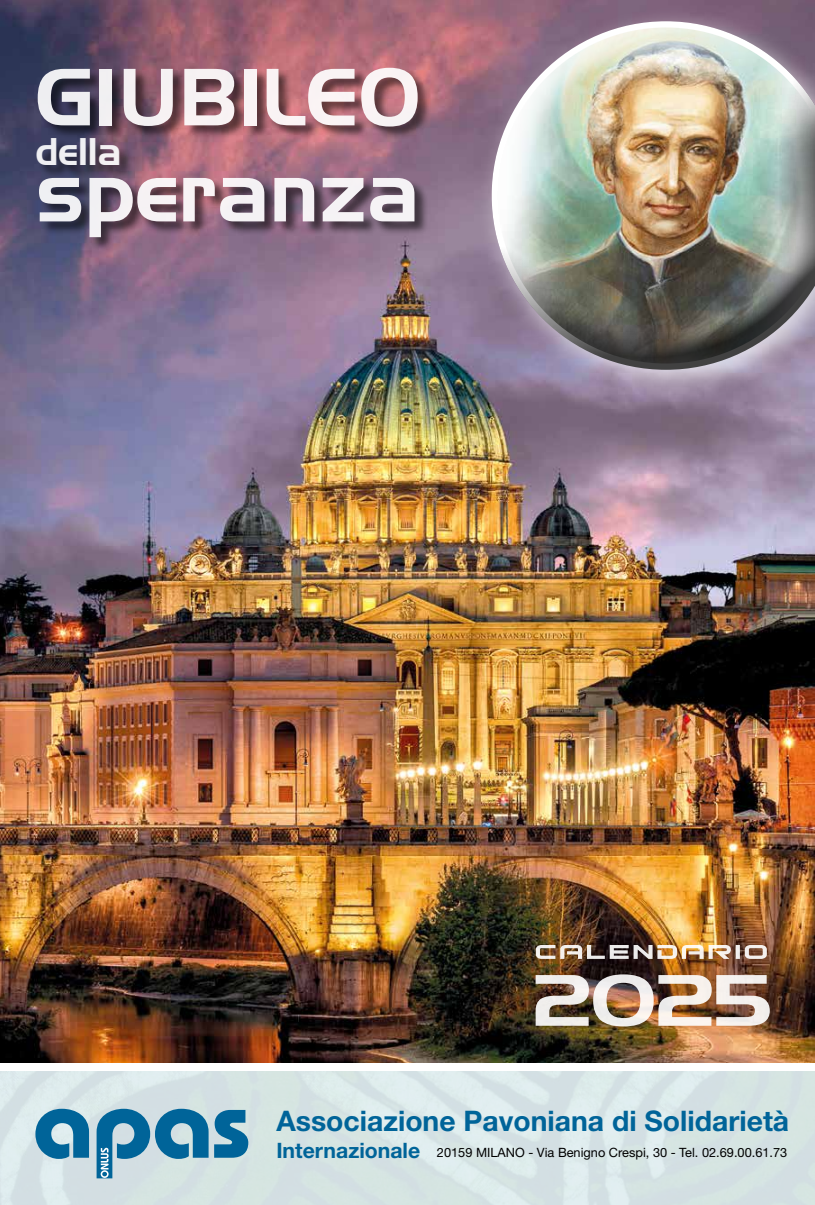
<style>
.page{position:relative;width:815px;height:1205px;background:#fff}
.page>*{position:absolute;margin:0;border:0;box-sizing:border-box;transform-origin:0 0}
.t1{font:82.5px "Handel Gothic BT";color:#fff}
.t2{font:78.75px "Handel Gothic BT";color:#fff}
.t3{font:37.5px "Handel Gothic BT";color:#fff}
.t4{font:700 28.38px "Helvetica Neue LT Std";color:#006499}
.t5{font:12.75px "Helvetica Neue LT Std";color:#000}
.s1{font-weight:700;font-size:21.25px;color:#006499}
</style>
<div class="page">
<img style="left:0;top:0;width:815px;height:1063px">
<div style="left:0;top:1071px;width:815px;height:134px;background:linear-gradient(to right,#d8e5e6,#d7e5e5)"></div>
<svg style="left:35px;top:1109px;width:213px;height:69px;background:#73a8c1"></svg>
<img style="left:536px;top:945px;width:231px;height:14px">
<div style="left:477px;top:7px;width:338px;height:396px;background:#fff;opacity:.7"></div>
<div style="left:491px;top:20px;width:324px;height:239px;background:#fff;opacity:.9"></div>
<div style="left:491px;top:74px;width:324px;height:297px;background:#000;opacity:.75"></div>
<div style="left:37px;top:68px;width:395px;height:183px;background:#000;opacity:.6"></div>
<img style="left:536px;top:974px;width:234px;height:52px">
<h2 class="t2" style="left:35px;top:50px;width:386px">GIUBILEO</h2>
<h3 class="t3" style="left:35px;top:129px;width:88px">della</h3>
<h1 class="t1" style="left:35px;top:142px;width:386px">speranza</h1>
<h3 class="t4" style="left:276px;top:1103px;width:514px">Associazione Pavoniana di Solidarietà</h3>
<p class="t5" style="left:276px;top:1145px;width:512px"><span class="s1">Internazionale</span> 20159 MILANO - Via Benigno Crespi, 30 - Tel. 02.69.00.61.73</p>
</div>
